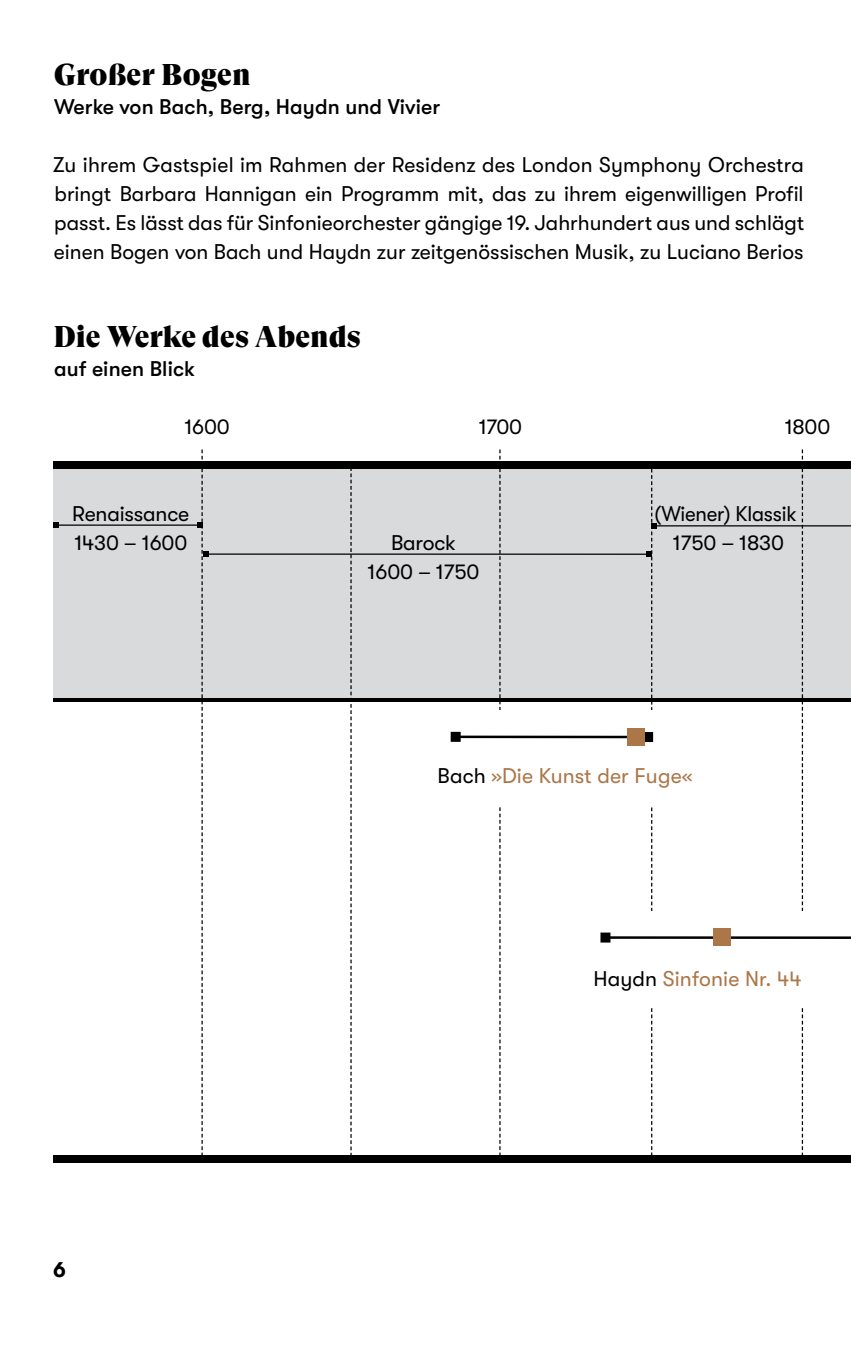
<style>
.page{position:relative;width:851px;height:1347px;background:#fff}
.page>*{position:absolute;margin:0;border:0;box-sizing:border-box;transform-origin:0 0}
.t1{font:30px "GT Super Display Super";color:#000}
.t2{font:21.25px/29px "GT Walsheim";letter-spacing:-.01em;color:#000;text-align:justify}
.t3{font:500 21.25px "GT Walsheim";letter-spacing:.005em;color:#000}
.t4{font:21.25px "GT Walsheim";letter-spacing:.005em;color:#ab7648}
.t5{font:21.25px/29px "GT Walsheim";letter-spacing:-.01em;color:#000;text-align:center;scale:.96 1}
.t6{font:700 21.25px "GT Walsheim";color:#000}
.s1{color:#000}
</style>
<div class="page">
<div style="left:53px;top:1155px;width:751px;height:7px;background:#000"></div>
<div style="left:803px;top:1155px;width:47px;height:7px;background:#000"></div>
<div style="left:53px;top:464px;width:797px;height:234px;background:#d9dadb"></div>
<hr style="left:53px;top:698px;width:751px;height:3px;background:#000">
<hr style="left:803px;top:698px;width:47px;height:3px;background:#000">
<div style="left:53px;top:461px;width:751px;height:7px;background:#000"></div>
<div style="left:803px;top:461px;width:47px;height:7px;background:#000"></div>
<svg style="left:350px;top:468px;width:1px;height:687px"></svg>
<svg style="left:499px;top:449px;width:1px;height:706px"></svg>
<svg style="left:801px;top:449px;width:1px;height:706px"></svg>
<hr style="left:56px;top:524px;width:143px;height:2px;background:#000">
<svg style="left:53px;top:522px;width:5px;height:5px"></svg>
<hr style="left:206px;top:553px;width:442px;height:2px;background:#000">
<svg style="left:197px;top:449px;width:11px;height:706px"></svg>
<hr style="left:654px;top:525px;width:196px;height:1px;background:#000">
<svg style="left:646px;top:469px;width:10px;height:686px"></svg>
<div style="left:447px;top:710px;width:241px;height:96px;background:#fff"></div>
<hr style="left:455px;top:735px;width:193px;height:3px;background:#000">
<div style="left:450px;top:732px;width:10px;height:10px;background:#000"></div>
<div style="left:643px;top:732px;width:10px;height:10px;background:#000"></div>
<div style="left:626px;top:727px;width:18px;height:18px;background:#ab7648"></div>
<div style="left:571px;top:910px;width:279px;height:97px;background:#fff"></div>
<hr style="left:605px;top:936px;width:245px;height:3px;background:#000">
<div style="left:600px;top:932px;width:10px;height:10px;background:#000"></div>
<div style="left:712px;top:928px;width:18px;height:18px;background:#ab7648"></div>
<h1 class="t1" style="left:54px;top:59px;width:198px">Großer Bogen</h1>
<p class="t3" style="left:54px;top:95px;width:387px">Werke von Bach, Berg, Haydn und Vivier</p>
<p class="t2" style="left:53px;top:151px;width:753px">Zu ihrem Gastspiel im Rahmen der Residenz des London Symphony Orchestra bringt Barbara Hannigan ein Programm mit, das zu ihrem eigenwilligen Profil passt. Es lässt das für Sinfonieorchester gängige 19. Jahrhundert aus und schlägt einen Bogen von Bach und Haydn zur zeitgenössischen Musik, zu Luciano Berios</p>
<h1 class="t1" style="left:54px;top:320px;width:309px">Die Werke des Abends</h1>
<p class="t3" style="left:54px;top:356px;width:143px">auf einen Blick</p>
<p class="t2" style="left:184px;top:412px;width:47px">1600</p>
<p class="t2" style="left:478px;top:412px;width:45px">1700</p>
<p class="t2" style="left:784px;top:412px;width:47px">1800</p>
<p class="t2" style="left:72px;top:499px;width:119px">Renaissance<br>1430 – 1600</p>
<p class="t6" style="left:53px;top:1257px;width:14px">6</p>
<p class="t2" style="left:367px;top:528px;width:113px;text-align:center">Barock<br>1600 – 1750</p>
<p class="t5" style="left:654px;top:499px;width:150px">(Wiener) Klassik<br>1750 – 1830</p>
<p class="t4" style="left:437px;top:763px;width:256px"><span class="s1">Bach</span> »Die Kunst der Fuge«</p>
<p class="t4" style="left:593px;top:967px;width:210px"><span class="s1">Haydn</span> Sinfonie Nr. 44</p>
</div>
